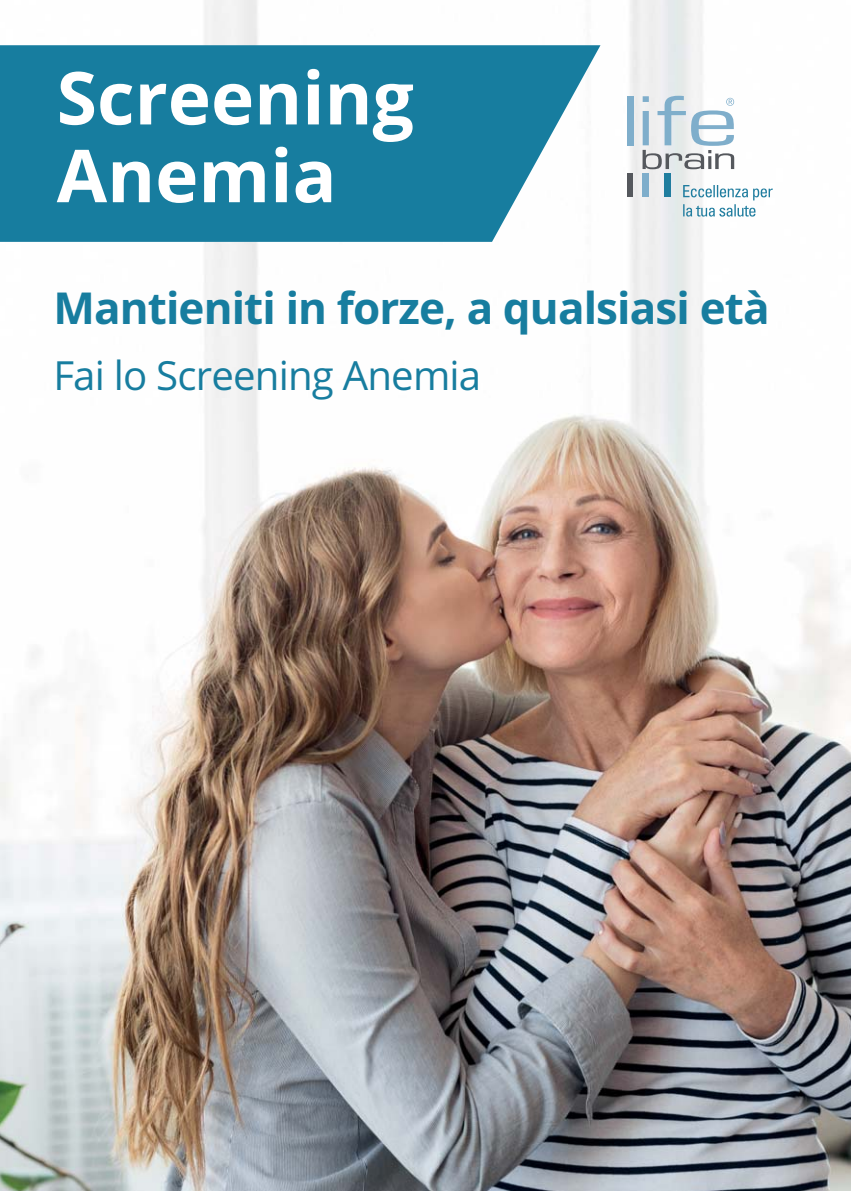
<style>
.page{position:relative;width:851px;height:1191px;background:#fff}
.page>*{position:absolute;margin:0;border:0;box-sizing:border-box;transform-origin:0 0}
.t1{font:700 73px/77.8px "Open Sans";color:#fff}
.t2{font:700 44px "Open Sans";letter-spacing:-.02em;color:#177d9f}
.t3{font:40.2px "Open Sans";letter-spacing:-.02em;color:#177d9f}
</style>
<div class="page">
<img style="left:0;top:0;width:850px;height:1191px">
<svg style="left:0;top:45px;width:600px;height:197px;background:#2b88a7"></svg>
<div style="left:627px;top:173px;width:6px;height:24px;background:#55585d"></div>
<div style="left:664px;top:173px;width:6px;height:24px;background:#207d9f"></div>
<div style="left:642px;top:173px;width:6px;height:24px;background:#7faecb"></div>
<div style="left:627px;top:96px;width:6px;height:49px;background:#7faecb"></div>
<svg style="left:642px;top:96px;width:92px;height:73px"></svg>
<svg style="left:683px;top:185px;width:89px;height:32px"></svg>
<h1 class="t1" style="left:57px;top:60px;width:358px">Screening<br>Anemia</h1>
<p class="t2" style="left:53px;top:283px;width:717px">Mantieniti in forze, a qualsiasi età</p>
<p class="t3" style="left:53px;top:362px;width:429px">Fai lo Screening Anemia</p>
</div>
